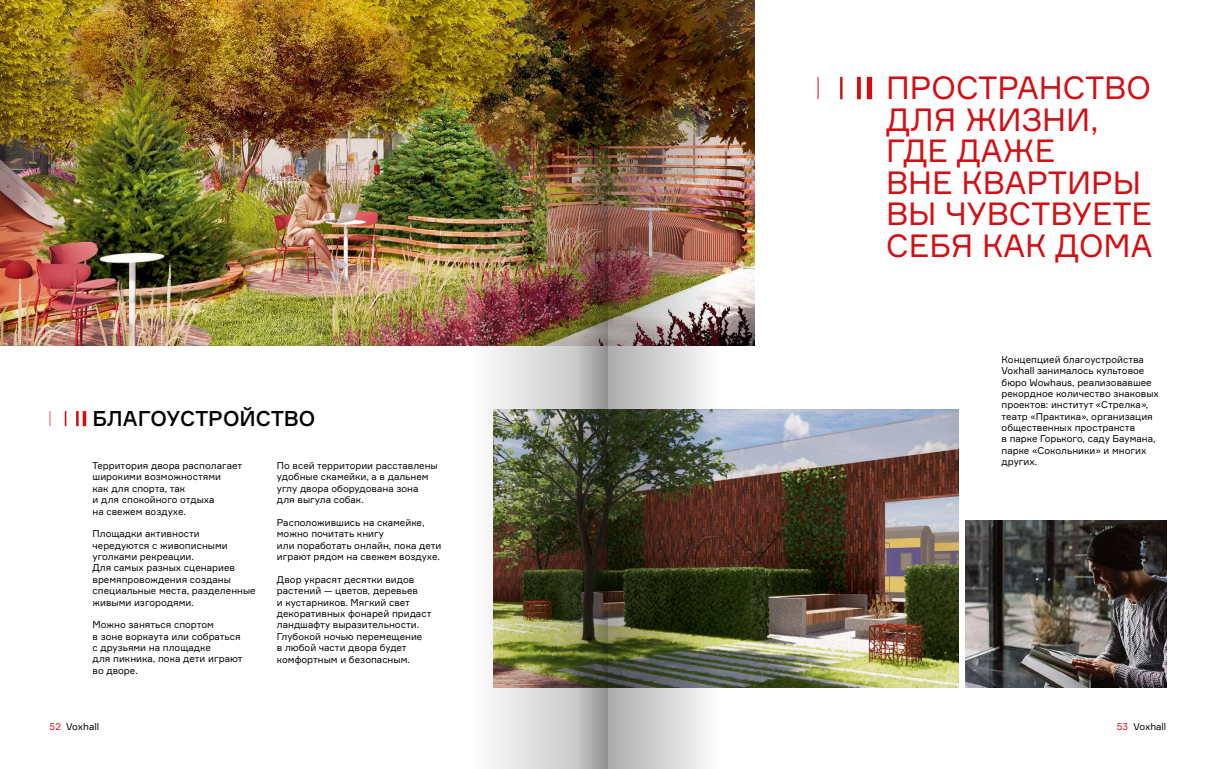
<style>
.page{position:relative;width:1216px;height:769px;background:#fff}
.page>*{position:absolute;margin:0;border:0;box-sizing:border-box;transform-origin:0 0}
.t1{font:31.5px/31.5px "Formular";color:#d40f14}
.t2{font:500 21px "Formular";color:#000}
.t3{font:9.62px/11.4px "Formular";color:#000}
.s1{color:#d40f14}
</style>
<div class="page">
<img style="left:0;top:0;width:608px;height:345px">
<img style="left:607px;top:409px;width:351px;height:278px">
<img style="left:965px;top:520px;width:201px;height:167px">
<svg style="left:840px;top:77px;width:32px;height:22px"></svg>
<svg style="left:50px;top:411px;width:36px;height:15px"></svg>
<img style="left:388px;top:0;width:169px;height:769px">
<img style="left:557px;top:0;width:50px;height:769px">
<img style="left:608px;top:0;width:220px;height:769px">
<h2 class="t2" style="left:93px;top:406px;width:224px">БЛАГОУСТРОЙСТВО</h2>
<p class="t3" style="left:93px;top:460px;width:151px">Территория двора располагает широкими возможностями<br>как для спорта, так<br>и для спокой ного отдыха<br>на свежем воздухе.</p>
<p class="t3" style="left:93px;top:528px;width:165px">Площадки активности чередуются с живописными уголками рекреации.<br>Для самых разных сценариев времяпровождения созданы специальные места, разделенные живыми изгородями.</p>
<p class="t3" style="left:93px;top:619px;width:151px">Можно заняться спортом<br>в зоне воркаута или собраться с друзьями на площадке<br>для пикника, пока дети играют во дворе.</p>
<p class="t3" style="left:277px;top:460px;width:162px">По всей территории расставлены удобные скамей ки, а в дальнем углу двора оборудована зона для выгула собак.</p>
<p class="t3" style="left:277px;top:517px;width:166px">Расположившись на скамей ке, можно почитать книгу<br>или поработать онлай н, пока дети играют рядом на свежем воздухе.</p>
<p class="t3" style="left:277px;top:574px;width:156px">Двор украсят десятки видов растений — цветов, деревьев<br>и кустарников. Мягкий свет декоративных фонарей придаст ландшафту выразительности.<br>Глубокой ночью перемещение<br>в любой части двора будет комфортным и безопасным.</p>
<h1 class="t1" style="left:886px;top:71px;width:268px">ПРОСТРАНСТВО<br>ДЛЯ ЖИЗНИ,<br>ГДЕ ДАЖЕ<br>ВНЕ КВАРТИРЫ<br>ВЫ ЧУВСТВУЕТЕ<br>СЕБЯ КАК ДОМА</h1>
<p class="t3" style="left:1001px;top:353px;width:159px">Концепцией благоустройства<br>Voxhall занималось культовое бюро Wowhaus, реализовавшее рекордное количество знаковых проектов: институт «Стрелка», театр «Практика», организация общественных пространств<br>в парке Горького, саду Баумана, парке «Сокольники» и многих других.</p>
<p class="t3" style="left:50px;top:720px;width:51px"><span class="s1">52</span> Voxhall</p>
<p class="t3" style="left:1116px;top:720px;width:51px"><span class="s1">53</span> Voxhall</p>
</div>
